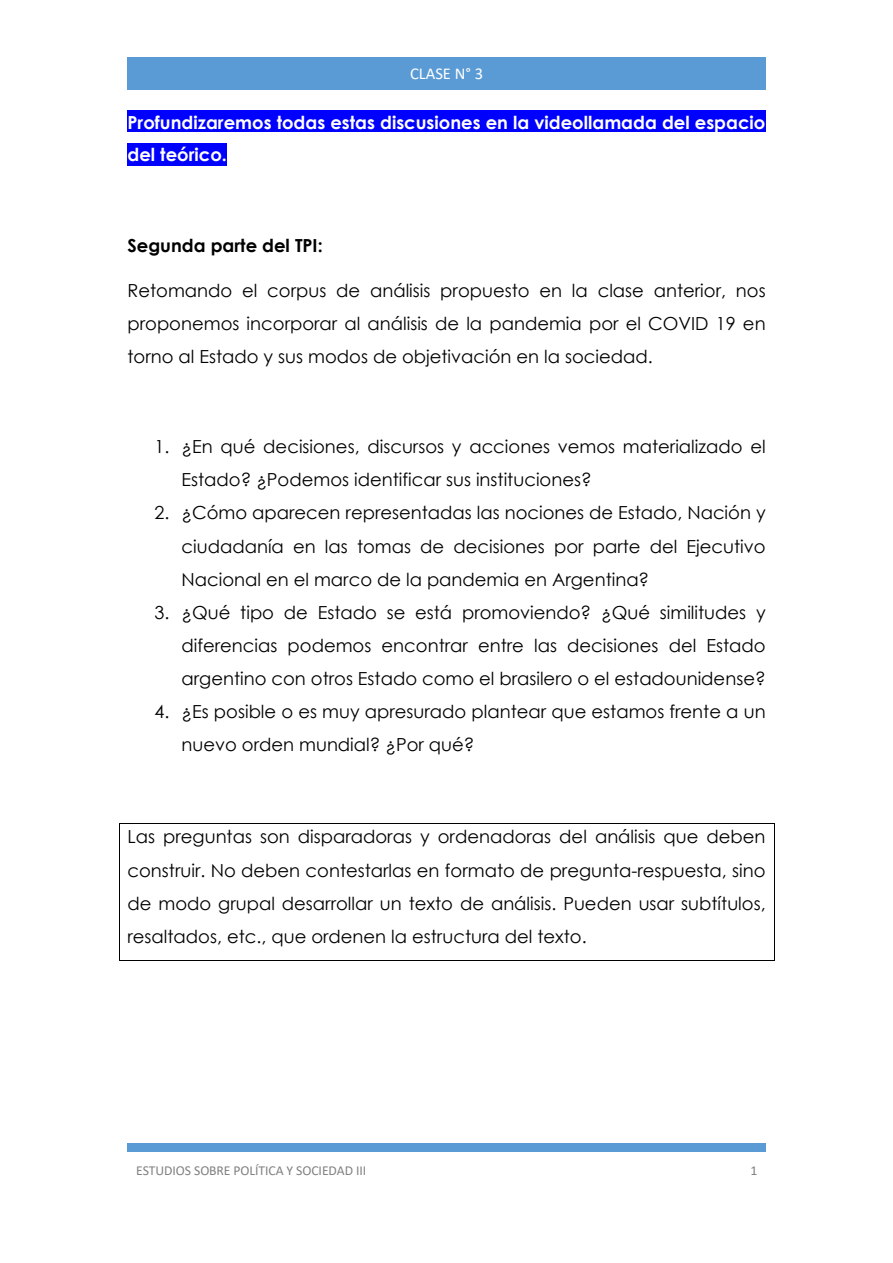
<style>
.page{position:relative;width:893px;height:1263px;background:#fff}
.page>*{position:absolute;margin:0;border:0;box-sizing:border-box;transform-origin:0 0}
.t1{font:18px/33.2px "Century Gothic";color:#000;text-align:justify}
.t2{font:700 18px/32.7px "Century Gothic";color:#fff}
.t3{font:700 18px "Century Gothic";color:#000}
.t4{font:16.5px "Calibri";color:#fff}
.t5{font:13.65px "Calibri";letter-spacing:-.005em;color:#808080}
</style>
<div class="page">
<div style="left:127px;top:1143px;width:323px;height:9px;background:#5b9bd5"></div>
<div style="left:450px;top:1143px;width:315px;height:9px;background:#5b9bd5"></div>
<div style="left:128px;top:57px;width:637px;height:32px;background:#5b9bd5"></div>
<div style="left:127px;top:111px;width:638px;height:21px;background:#00f"></div>
<div style="left:127px;top:143px;width:100px;height:23px;background:#00f"></div>
<hr style="left:120px;top:823px;width:653px;height:1px;background:#000">
<hr style="left:119px;top:824px;width:1px;height:35px;background:#000">
<hr style="left:773px;top:824px;width:1px;height:35px;background:#000">
<hr style="left:119px;top:859px;width:1px;height:33px;background:#000">
<hr style="left:773px;top:859px;width:1px;height:33px;background:#000">
<hr style="left:119px;top:892px;width:1px;height:33px;background:#000">
<hr style="left:773px;top:892px;width:1px;height:33px;background:#000">
<hr style="left:120px;top:960px;width:653px;height:1px;background:#000">
<hr style="left:119px;top:925px;width:1px;height:35px;background:#000">
<hr style="left:773px;top:925px;width:1px;height:35px;background:#000">
<p class="t4" style="left:410px;top:63px;width:75px">CLASE N° 3</p>
<p class="t2" style="left:127px;top:105px;width:639px">Profundizaremos todas estas discusiones en la videollamada del espacio del teórico.</p>
<p class="t3" style="left:127px;top:234px;width:197px">Segunda parte del TPI:</p>
<p class="t1" style="left:127px;top:273px;width:639px">Retomando el corpus de análisis propuesto en la clase anterior, nos proponemos incorporar al análisis de la pandemia por el COVID 19 en torno al Estado y sus modos de objetivación en la sociedad.</p>
<p class="t1" style="left:181px;top:430px;width:585px;text-indent:-27px">1. ¿En qué decisiones, discursos y acciones vemos materializado el<br>Estado? ¿Podemos identificar sus instituciones?</p>
<p class="t1" style="left:181px;top:496px;width:585px;text-indent:-27px">2. ¿Cómo aparecen representadas las nociones de Estado, Nación y ciudadanía en las tomas de decisiones por parte del Ejecutivo Nacional en el marco de la pandemia en Argentina?</p>
<p class="t1" style="left:181px;top:595px;width:585px;text-indent:-27px">3. ¿Qué tipo de Estado se está promoviendo? ¿Qué similitudes y diferencias podemos encontrar entre las decisiones del Estado argentino con otros Estado como el brasilero o el estadounidense?</p>
<p class="t1" style="left:181px;top:694px;width:585px;text-indent:-27px">4. ¿Es posible o es muy apresurado plantear que estamos frente a un nuevo orden mundial? ¿Por qué?</p>
<p class="t1" style="left:127px;top:820px;width:639px">Las preguntas son disparadoras y ordenadoras del análisis que deben construir. No deben contestarlas en formato de pregunta-respuesta, sino de modo grupal desarrollar un texto de análisis. Pueden usar subtítulos, resaltados, etc., que ordenen la estructura del texto.</p>
<p class="t5" style="left:136px;top:1162px;width:232px">ESTUDIOS SOBRE POLÍTICA Y SOCIEDAD III</p>
<p class="t5" style="left:750px;top:1162px;width:8px">1</p>
</div>
